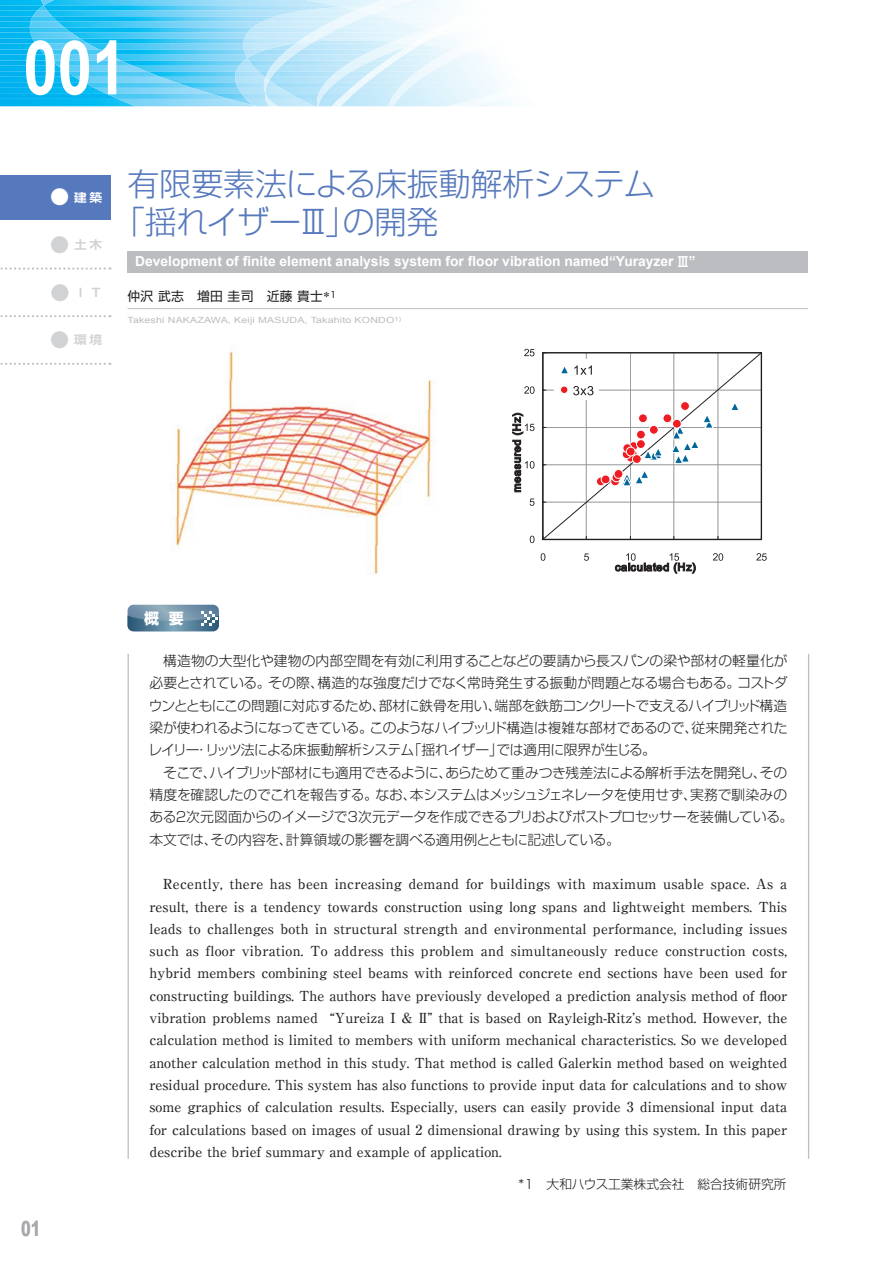
<style>
.page{position:relative;width:893px;height:1263px;background:#fff}
.page>*{position:absolute;margin:0;border:0;box-sizing:border-box;transform-origin:0 0}
.t1{font:700 75.3px "Arial Narrow";color:#fff}
.t2{font:300 31.95px/38.2px "Shin Go Pro";letter-spacing:-.005em;color:#5679bd}
.t3{font:700 21.3px "Arial Narrow";color:#a8a9ad}
.t4{font:14.85px "Shin Go Pro Bold 90 pv RKSJ H";color:#fff}
.t5{font:500 13.8px/22.4px "Ryumin Pr 6";color:#231f20;text-align:justify}
.t6{font:300 13.8px/22.4px "Shin Go Pro";letter-spacing:-.035em;color:#231f20;text-align:justify}
.t7{font:700 13.8px "Arial";color:#fff}
.t8{font:300 12.75px "Shin Go Pro";color:#231f20}
.t9{font:12.75px "Shin Go Pro";letter-spacing:.02em;color:#231f20}
.t10{font:700 11.7px "Shin Go Pr 6 De";color:#d1d2d4;scale:1.08 1}
.t11{font:700 11.7px "Shin Go Pr 6 De";color:#fff;scale:1.08 1}
.t12{font:8.55px "Arial";letter-spacing:.015em;color:#bcbdc0;scale:1.25 1}
.s1{font-size:19.2px}
.s2{font-family:"Shin Go Pr 6";font-weight:500}
</style>
<div class="page">
<svg style="left:0;top:0;width:511px;height:106px"></svg>
<svg style="left:0;top:267px;width:110px;height:3px"></svg>
<svg style="left:0;top:315px;width:110px;height:2px"></svg>
<svg style="left:0;top:363px;width:110px;height:2px"></svg>
<div style="left:0;top:175px;width:111px;height:44px;background:#5679bd"></div>
<img style="left:174px;top:351px;width:261px;height:224px">
<svg style="left:530px;top:536px;width:4px;height:7px"></svg>
<svg style="left:530px;top:498px;width:4px;height:8px"></svg>
<svg style="left:524px;top:386px;width:10px;height:8px"></svg>
<svg style="left:524px;top:349px;width:10px;height:7px"></svg>
<svg style="left:541px;top:553px;width:4px;height:8px"></svg>
<svg style="left:584px;top:553px;width:5px;height:8px"></svg>
<svg style="left:713px;top:553px;width:10px;height:8px"></svg>
<svg style="left:756px;top:553px;width:11px;height:8px"></svg>
<svg style="left:615px;top:553px;width:81px;height:20px"></svg>
<svg style="left:512px;top:413px;width:22px;height:79px"></svg>
<svg style="left:542px;top:352px;width:220px;height:188px"></svg>
<svg style="left:128px;top:605px;width:91px;height:26px;background:#6f91a8"></svg>
<hr style="left:128px;top:654px;width:1px;height:505px;background:#bcbdc0">
<hr style="left:808px;top:654px;width:1px;height:505px;background:#bcbdc0">
<hr style="left:128px;top:308px;width:680px;height:1px;background:#bcbdc0">
<div style="left:128px;top:251px;width:680px;height:21px;background:#bcbdc0"></div>
<h1 class="t1" style="left:23px;top:24px;width:104px">001</h1>
<p class="t11" style="left:50px;top:187px;width:49px"><span class="s1">●</span>建築</p>
<p class="t10" style="left:50px;top:235px;width:49px"><span class="s1">●</span>土木</p>
<p class="t10" style="left:50px;top:283px;width:50px"><span class="s1">●</span>IＴ</p>
<p class="t10" style="left:50px;top:330px;width:49px"><span class="s1">●</span>環境</p>
<h2 class="t2" style="left:113px;top:161px;width:544px;text-indent:15px">有限要素法による床振動解析システム「揺れイザーⅢ」の開発</h2>
<p class="t7" style="left:135px;top:253px;width:562px">Development of finite element analysis system for floor vibration named“Yurayzer <span class="s2">Ⅲ</span>”</p>
<p class="t9" style="left:128px;top:286px;width:211px">仲沢 武志　増田 圭司　近藤 貴士<sup>＊1</sup></p>
<p class="t12" style="left:128px;top:314px;width:220px">Takeshi NAKAZAWA, Keiji MASUDA, Takahito KONDO<sup>1)</sup></p>
<h3 class="t3" style="left:21px;top:1216px;width:21px">01</h3>
<p class="t4" style="left:144px;top:606px;width:41px">概 要</p>
<p class="t6" style="left:148px;top:648px;width:641px;text-indent:15px">構造物の大型化や建物の内部空間を有効に利用することなどの要請から長スパンの梁や部材の軽量化が必要とされている。その際、構造的な強度だけでなく常時発生する振動が問題となる場合もある。コストダウンとともにこの問題に対応するため、部材に鉄骨を用い、端部を鉄筋コンクリートで支えるハイブリッド構造梁が使われるようになってきている。このようなハイブッリド構造は複雑な部材であるので、従来開発されたレイリー・リッツ法による床振動解析システム「揺れイザー」では適用に限界が生じる。</p>
<p class="t6" style="left:149px;top:759px;width:645px;text-align:left;text-indent:14px">そこで、ハイブリッド部材にも適用できるように、あらためて重みつき残差法による解析手法を開発し、その精度を確認したのでこれを報告する。なお、本システムはメッシュジェネレータを使用せず、実務で馴染みのある２次元図面からのイメージで3次元データを作成できるプリおよびポストプロセッサーを装備している。本文では、その内容を、計算領域の影響を調べる適用例とともに記述している。</p>
<p class="t5" style="left:149px;top:872px;width:639px;text-indent:14px">Recently, there has been increasing demand for buildings with maximum usable space. As a result, there is a tendency towards construction using long spans and lightweight members. This leads to challenges both in structural strength and environmental performance, including issues such as floor vibration. To address this problem and simultaneously reduce construction costs, hybrid members combining steel beams with reinforced concrete end sections have been used for constructing buildings. The authors have previously developed a prediction analysis method of floor vibration problems named “Yureiza Ⅰ &amp; Ⅱ” that is based on Rayleigh-Ritz’s method. However, the calculation method is limited to members with uniform mechanical characteristics. So we developed another calculation method in this study. That method is called Galerkin method based on weighted residual procedure. This system has also functions to provide input data for calculations and to show some graphics of calculation results. Especially, users can easily provide 3 dimensional input data for calculations based on images of usual 2 dimensional drawing by using this system. In this paper describe the brief summary and example of application.</p>
<p class="t8" style="left:519px;top:1174px;width:270px">*1　大和ハウス工業株式会社　総合技術研究所</p>
</div>
